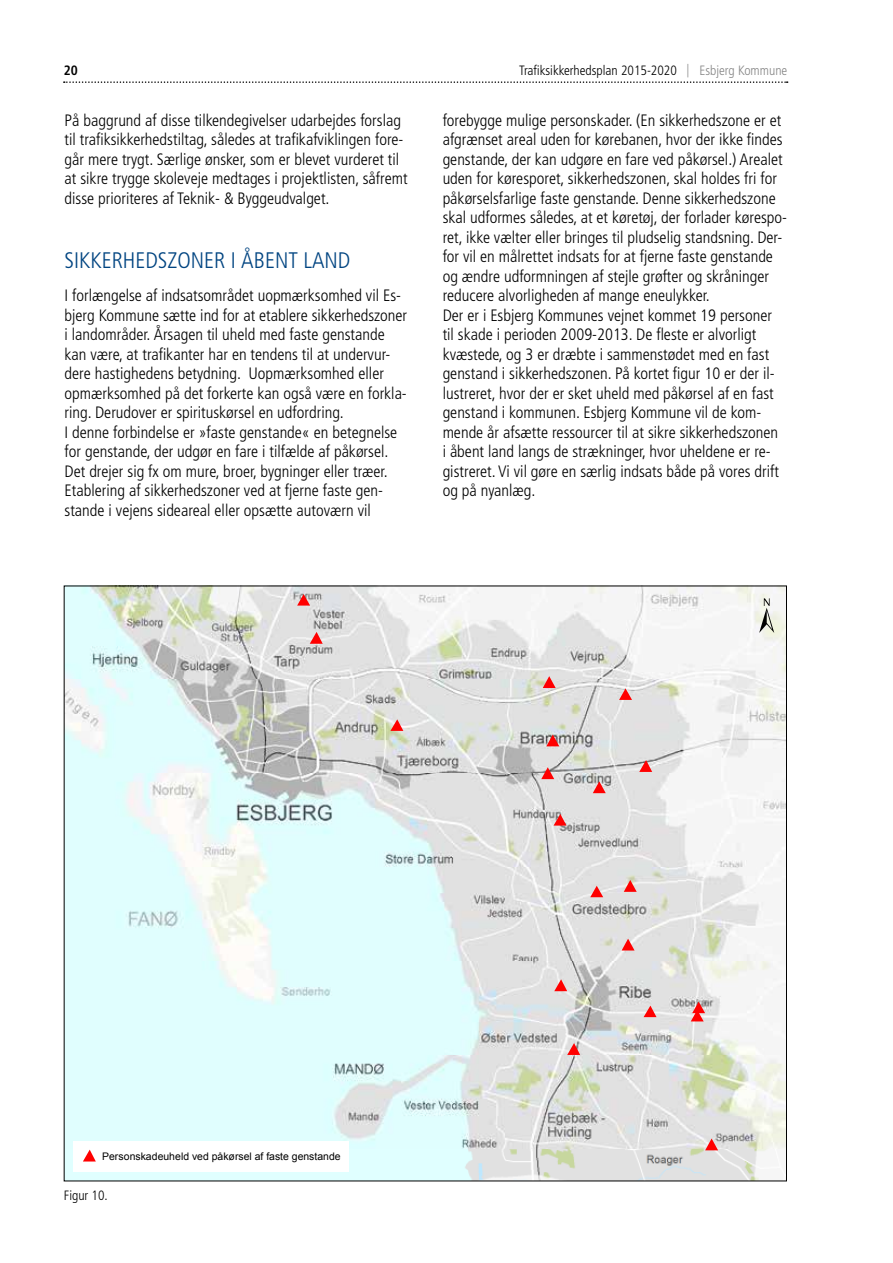
<style>
.page{position:relative;width:893px;height:1263px;background:#fff}
.page>*{position:absolute;margin:0;border:0;box-sizing:border-box;transform-origin:0 0}
.t1{font:300 condensed 22.5px "Frutiger";color:#004481}
.t2{font:300 condensed 16.5px/19.5px "Frutiger";color:#000}
.t3{font:300 condensed 13.5px "Frutiger";color:#000}
.t4{font:700 condensed 13.5px "Frutiger";color:#000}
.t5{font:10.5px "Arial";color:#000}
.s1{color:#878787}
</style>
<div class="page">
<svg style="left:64px;top:81px;width:724px;height:2px"></svg>
<img style="left:66px;top:588px;width:719px;height:591px">
<svg style="left:622px;top:939px;width:13px;height:11px"></svg>
<svg style="left:390px;top:719px;width:13px;height:12px"></svg>
<svg style="left:705px;top:1138px;width:13px;height:12px"></svg>
<svg style="left:546px;top:734px;width:13px;height:12px"></svg>
<svg style="left:593px;top:781px;width:13px;height:12px"></svg>
<svg style="left:541px;top:767px;width:13px;height:12px"></svg>
<svg style="left:639px;top:760px;width:13px;height:12px"></svg>
<svg style="left:619px;top:688px;width:13px;height:12px"></svg>
<svg style="left:553px;top:814px;width:13px;height:11px"></svg>
<svg style="left:543px;top:676px;width:13px;height:12px"></svg>
<svg style="left:297px;top:594px;width:13px;height:12px"></svg>
<svg style="left:310px;top:632px;width:13px;height:12px"></svg>
<svg style="left:554px;top:979px;width:13px;height:12px"></svg>
<svg style="left:691px;top:1002px;width:14px;height:19px"></svg>
<svg style="left:590px;top:886px;width:13px;height:11px"></svg>
<svg style="left:624px;top:880px;width:13px;height:12px"></svg>
<svg style="left:644px;top:1005px;width:12px;height:12px"></svg>
<svg style="left:567px;top:1043px;width:13px;height:12px"></svg>
<div style="left:73px;top:1141px;width:275px;height:30px;background:#fff"></div>
<svg style="left:83px;top:1150px;width:13px;height:11px"></svg>
<svg style="left:759px;top:598px;width:15px;height:35px"></svg>
<p class="t4" style="left:64px;top:63px;width:16px">20</p>
<p class="t3" style="left:519px;top:63px;width:270px">Trafiksikkerhedsplan 2015-2020 <span class="s1">| Esbjerg Kommune</span></p>
<p class="t2" style="left:65px;top:111px;width:345px">På baggrund af disse tilkendegivelser udarbejdes forslag til trafiksikkerhedstiltag, således at trafikafviklingen fore&shy;går mere trygt. Særlige ønsker, som er blevet vurderet til at sikre trygge skoleveje medtages i projektlisten, såfremt disse prioriteres af Teknik- &amp; Byggeudvalget.</p>
<p class="t2" style="left:443px;top:111px;width:346px">forebygge mulige personskader. (En sikkerhedszone er et afgrænset areal uden for kørebanen, hvor der ikke findes genstande, der kan udgøre en fare ved påkørsel.) Arealet uden for køresporet, sikkerhedszonen, skal holdes fri for påkørselsfarlige faste genstande. Denne sikkerhedszone skal udformes således, at et køretøj, der forlader kørespo&shy;ret, ikke vælter eller bringes til pludselig standsning. Der&shy;for vil en målrettet indsats for at fjerne faste genstande og ændre udformningen af stejle grøfter og skråninger reducere alvorligheden af mange eneulykker.<br>Der er i Esbjerg Kommunes vejnet kommet 19 personer til skade i perioden 2009-2013. De fleste er alvorligt kvæstede, og 3 er dræbte i sammenstødet med en fast genstand i sikkerhedszonen. På kortet figur 10 er der il&shy;lustreret, hvor der er sket uheld med påkørsel af en fast genstand i kommunen. Esbjerg Kommune vil de kom&shy;mende år afsætte ressourcer til at sikre sikkerhedszonen<br>i åbent land langs de strækninger, hvor uheldene er re&shy;gistreret. Vi vil gøre en særlig indsats både på vores drift og på nyanlæg.</p>
<h1 class="t1" style="left:65px;top:248px;width:287px">SIKKERHEDSZONER I ÅBENT LAND</h1>
<p class="t2" style="left:65px;top:286px;width:344px">I forlængelse af indsatsområdet uopmærksomhed vil Es&shy;bjerg Kommune sætte ind for at etablere sikkerhedszoner i landområder. Årsagen til uheld med faste genstande kan være, at trafikanter har en tendens til at undervur&shy;dere hastighedens betydning. Uopmærksomhed eller opmærksomhed på det forkerte kan også være en forkla&shy;ring. Derudover er spirituskørsel en udfordring.<br>I denne forbindelse er »faste genstande« en betegnelse for genstande, der udgør en fare i tilfælde af påkørsel.<br>Det drejer sig fx om mure, broer, bygninger eller træer.<br>Etablering af sikkerhedszoner ved at fjerne faste gen&shy;stande i vejens sideareal eller opsætte autoværn vil</p>
<p class="t5" style="left:102px;top:1149px;width:240px">Personskadeuheld ved påkørsel af faste genstande</p>
<p class="t3" style="left:64px;top:1187px;width:45px">Figur 10.</p>
</div>
